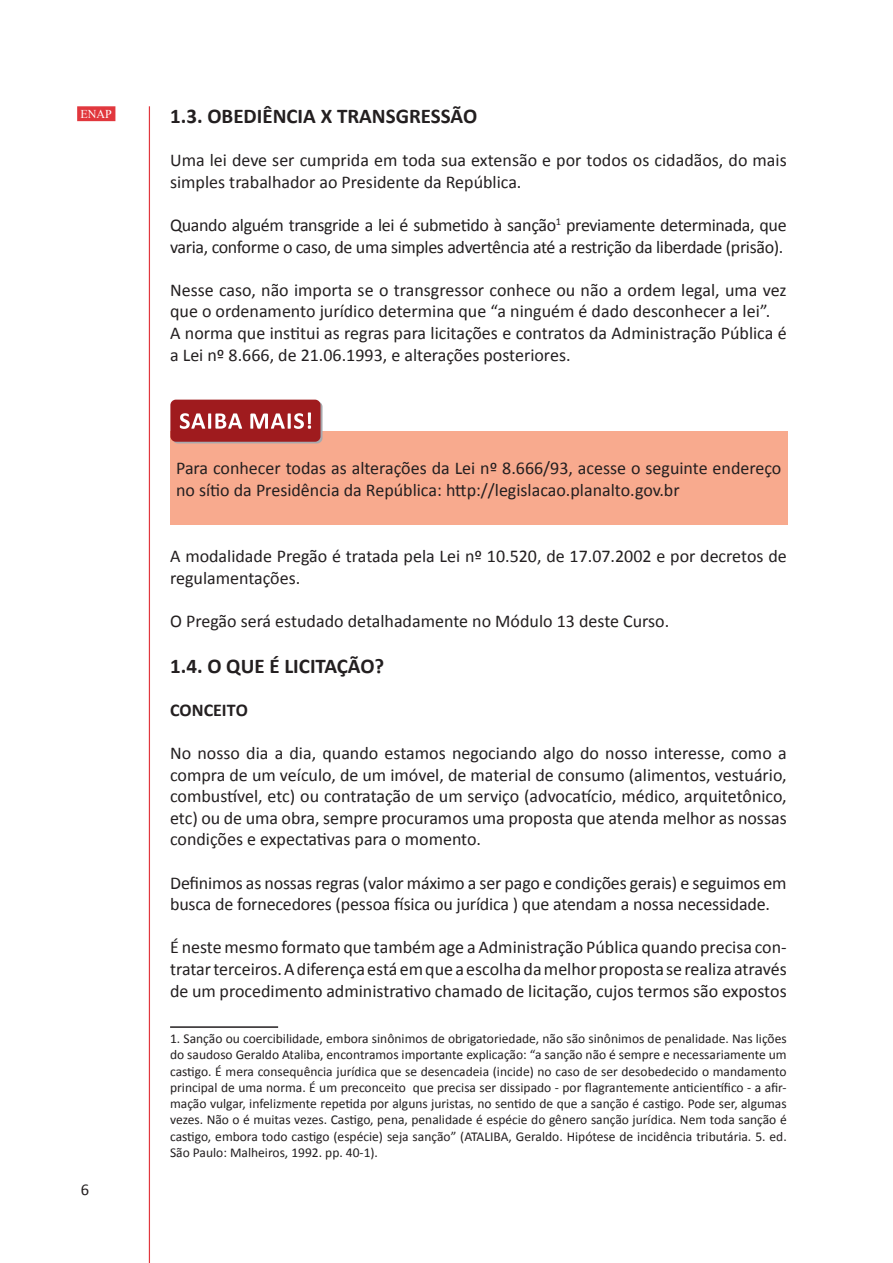
<style>
.page{position:relative;width:893px;height:1263px;background:#fff}
.page>*{position:absolute;margin:0;border:0;box-sizing:border-box;transform-origin:0 0}
.t1{font:700 21px "Calibri";color:#231f20}
.t2{font:18px/21.6px "Calibri";color:#231f20}
.t3{font:18px/21.6px "Calibri";letter-spacing:-.02em;color:#231f20}
.t4{font:700 18px "Calibri";color:#231f20}
.t5{font:16.5px "Calibri";color:#231f20}
.t6{font:13.5px/16.2px "Calibri";color:#231f20;text-align:justify}
.t7{font:12px "Times New Roman";color:#fff}
</style>
<div class="page">
<div style="left:77px;top:106px;width:38px;height:15px;background:#e1373d;border:2px solid #e1373d"></div>
<hr style="left:149px;top:106px;width:1px;height:1157px;background:#e1373d">
<div style="left:170px;top:431px;width:617px;height:94px;background:#f8aa8e"></div>
<hr style="left:170px;top:1026px;width:108px;height:2px;background:#231f20">
<svg style="left:172px;top:401px;width:150px;height:42px"></svg>
<div style="left:170px;top:400px;width:150px;height:42px;background:#9f1b1e;border-radius:5px"></div>
<svg style="left:180px;top:413px;width:62px;height:16px"></svg>
<svg style="left:250px;top:412px;width:61px;height:17px"></svg>
<p class="t7" style="left:81px;top:106px;width:33px">ENAP</p>
<p class="t5" style="left:81px;top:1179px;width:10px">6</p>
<p class="t1" style="left:170px;top:103px;width:309px">1.3. OBEDIÊNCIA X TRANSGRESSÃO</p>
<p class="t2" style="left:170px;top:149px;width:618px">Uma lei deve ser cumprida em toda sua extensão e por todos os cidadãos, do mais simples trabalhador ao Presidente da República.</p>
<p class="t3" style="left:170px;top:213px;width:618px">Quando alguém transgride a lei é submetido à sanção<sup>1</sup> previamente determinada, que varia, conforme o caso, de uma simples advertência até a restrição da liberdade (prisão).</p>
<p class="t2" style="left:170px;top:278px;width:618px">Nesse caso, não importa se o transgressor conhece ou não a ordem legal, uma vez que o ordenamento jurídico determina que “a ninguém é dado desconhecer a lei”.<br>A norma que institui as regras para licitações e contratos da Administração Pública é a Lei nº 8.666, de 21.06.1993, e alterações posteriores.</p>
<p class="t2" style="left:176px;top:456px;width:607px">Para conhecer todas as alterações da Lei nº 8.666/93, acesse o seguinte endereço no sítio da Presidência da República: http://legislacao.planalto.gov.br</p>
<p class="t2" style="left:170px;top:544px;width:618px">A modalidade Pregão é tratada pela Lei nº 10.520, de 17.07.2002 e por decretos de regulamentações.</p>
<p class="t2" style="left:170px;top:609px;width:501px">O Pregão será estudado detalhadamente no Módulo 13 deste Curso.</p>
<p class="t1" style="left:170px;top:652px;width:216px">1.4. O QUE É LICITAÇÃO?</p>
<p class="t4" style="left:170px;top:699px;width:79px">CONCEITO</p>
<p class="t2" style="left:170px;top:741px;width:618px;text-align:justify">No nosso dia a dia, quando estamos negociando algo do nosso interesse, como a compra de um veículo, de um imóvel, de material de consumo (alimentos, vestuário, combustível, etc) ou contratação de um serviço (advocatício, médico, arquitetônico, etc) ou de uma obra, sempre procuramos uma proposta que atenda melhor as nossas condições e expectativas para o momento.</p>
<p class="t2" style="left:170px;top:871px;width:618px">Definimos as nossas regras (valor máximo a ser pago e condições gerais) e seguimos em busca de fornecedores (pessoa física ou jurídica ) que atendam a nossa necessidade.</p>
<p class="t2" style="left:170px;top:936px;width:618px;text-align:justify">É neste mesmo formato que também age a Administração Pública quando precisa con&shy;tratar terceiros. A diferença está em que a escolha da melhor proposta se realiza através de um procedimento administrativo chamado de licitação, cujos termos são expostos</p>
<p class="t6" style="left:170px;top:1030px;width:618px">1. Sanção ou coercibilidade, embora sinônimos de obrigatoriedade, não são sinônimos de penalidade. Nas lições do saudoso Geraldo Ataliba, encontramos importante explicação: “a sanção não é sempre e necessariamente um castigo. É mera consequência jurídica que se desencadeia (incide) no caso de ser desobedecido o mandamento principal de uma norma. É um preconceito que precisa ser dissipado - por flagrantemente anticientífico - a afir&shy;mação vulgar, infelizmente repetida por alguns juristas, no sentido de que a sanção é castigo. Pode ser, algumas vezes. Não o é muitas vezes. Castigo, pena, penalidade é espécie do gênero sanção jurídica. Nem toda sanção é castigo, embora todo castigo (espécie) seja sanção” (ATALIBA, Geraldo. Hipótese de incidência tributária. 5. ed.<br>São Paulo: Malheiros, 1992. pp. 40-1).</p>
</div>
